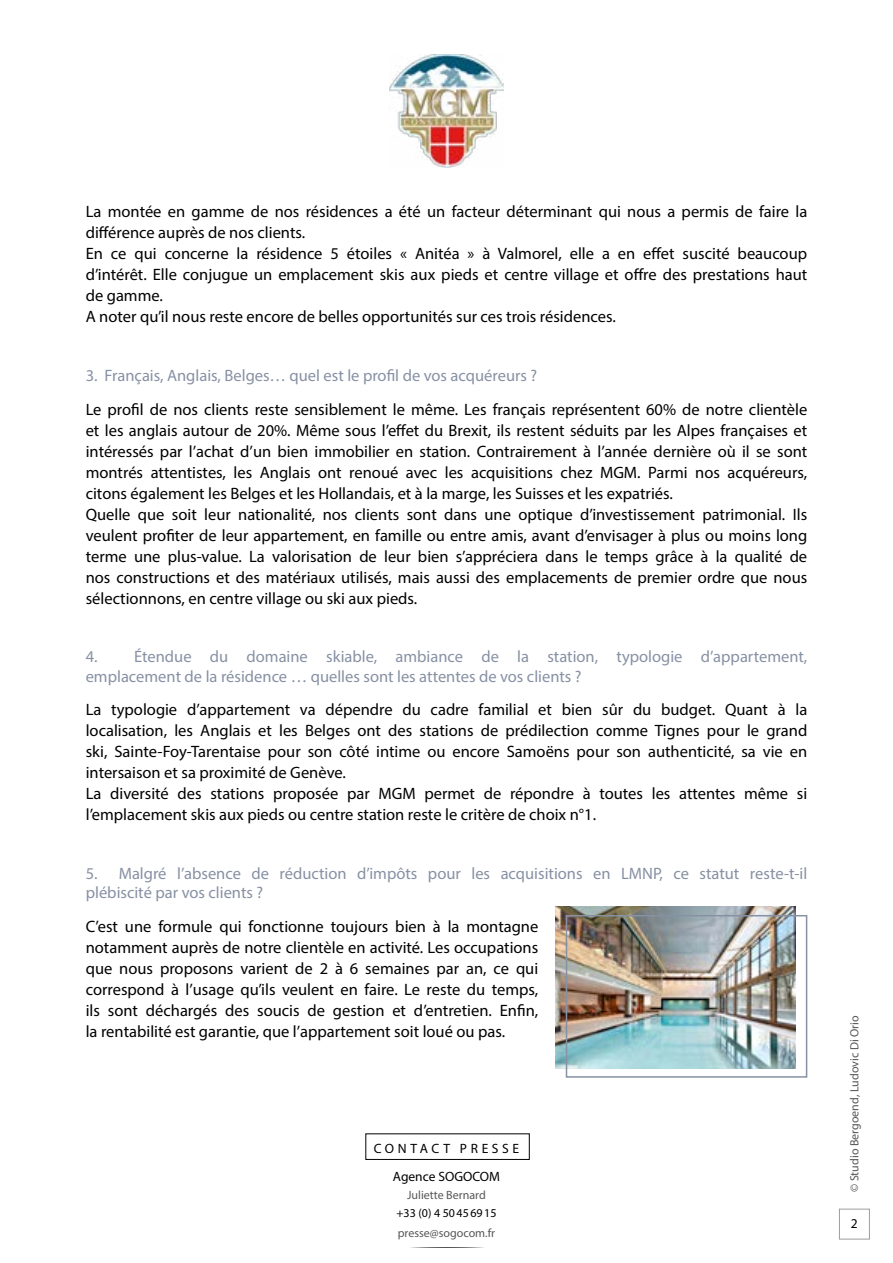
<style>
.page{position:relative;width:893px;height:1263px;background:#fff}
.page>*{position:absolute;margin:0;border:0;box-sizing:border-box;transform-origin:0 0}
.t1{font:16.5px/21px "Myriad Pro";color:#000}
.t2{font:16.5px/19.5px "Myriad Pro";color:#8791a4}
.t3{font:13.5px/28.5px "Myriad Pro";letter-spacing:.1em;color:#000;text-align:center}
.t4{font:12px "Myriad Pro";color:#575756}
.t5{font:12px "Myriad Pro";color:#000}
</style>
<div class="page">
<hr style="left:408px;top:1247px;width:77px;height:1px;background:#000">
<div style="left:839px;top:1209px;width:31px;height:30px;border:1px solid #9d9d9c"></div>
<img style="left:555px;top:906px;width:240px;height:163px">
<div style="left:566px;top:915px;width:241px;height:163px;border:2px solid #8791a4"></div>
<img style="left:389px;top:54px;width:115px;height:113px">
<p class="t1" style="left:86px;top:201px;width:723px">La montée en gamme de nos résidences a été un facteur déterminant qui nous a permis de faire la différence auprès de nos clients.<br>En ce qui concerne la résidence 5 étoiles « Anitéa » à Valmorel, elle a en effet suscité beaucoup d’intérêt. Elle conjugue un emplacement skis aux pieds et centre village et offre des prestations haut de gamme.<br>A noter qu’il nous reste encore de belles opportunités sur ces trois résidences.</p>
<p class="t2" style="left:86px;top:365px;width:453px">3. Français, Anglais, Belges… quel est le profil de vos acquéreurs ?</p>
<p class="t1" style="left:86px;top:398px;width:723px">Le profil de nos clients reste sensiblement le même. Les français représentent 60% de notre clientèle et les anglais autour de 20%. Même sous l’effet du Brexit, ils restent séduits par les Alpes françaises et intéressés par l’achat d’un bien immobilier en station. Contrairement à l’année dernière où il se sont montrés attentistes, les Anglais ont renoué avec les acquisitions chez MGM. Parmi nos acquéreurs, citons également les Belges et les Hollandais, et à la marge, les Suisses et les expatriés.<br>Quelle que soit leur nationalité, nos clients sont dans une optique d’investissement patrimonial. Ils veulent profiter de leur appartement, en famille ou entre amis, avant d’envisager à plus ou moins long terme une plus-value. La valorisation de leur bien s’appréciera dans le temps grâce à la qualité de nos constructions et des matériaux utilisés, mais aussi des emplacements de premier ordre que nous sélectionnons, en centre village ou ski aux pieds.</p>
<p class="t2" style="left:86px;top:646px;width:723px">4. Étendue du domaine skiable, ambiance de la station, typologie d’appartement, emplacement de la résidence … quelles sont les attentes de vos clients ?</p>
<p class="t1" style="left:86px;top:699px;width:723px">La typologie d’appartement va dépendre du cadre familial et bien sûr du budget. Quant à la localisation, les Anglais et les Belges ont des stations de prédilection comme Tignes pour le grand ski, Sainte-Foy-Tarentaise pour son côté intime ou encore Samoëns pour son authenticité, sa vie en intersaison et sa proximité de Genève.<br>La diversité des stations proposée par MGM permet de répondre à toutes les attentes même si l’emplacement skis aux pieds ou centre station reste le critère de choix n°1.</p>
<p class="t2" style="left:86px;top:863px;width:723px">5. Malgré l’absence de réduction d’impôts pour les acquisitions en LMNP, ce statut reste-t-il plébiscité par vos clients ?</p>
<p class="t1" style="left:86px;top:916px;width:454px;text-align:justify">C’est une formule qui fonctionne toujours bien à la montagne notamment auprès de notre clientèle en activité. Les occupations que nous proposons varient de 2 à 6 semaines par an, ce qui correspond à l’usage qu’ils veulent en faire. Le reste du temps, ils sont déchargés des soucis de gestion et d’entretien. Enfin, la rentabilité est garantie, que l’appartement soit loué ou pas.</p>
<p class="t3" style="left:374px;top:1134px;width:147px">CONTACT PRESSE<br>Agence SOGOCOM</p>
<p class="t4" style="left:407px;top:1188px;width:80px">Juliette Bernard</p>
<p class="t5" style="left:396px;top:1206px;width:101px">+33 (0) 4 50456915</p>
<p class="t4" style="left:398px;top:1225px;width:99px">presse@sogocom.fr</p>
<p class="t4" style="left:847px;top:1192px;width:178px;rotate:-90deg">© Studio Bergoend, Ludovic Di Orio</p>
<p class="t3" style="left:851px;top:1209px;width:8px">2</p>
</div>
